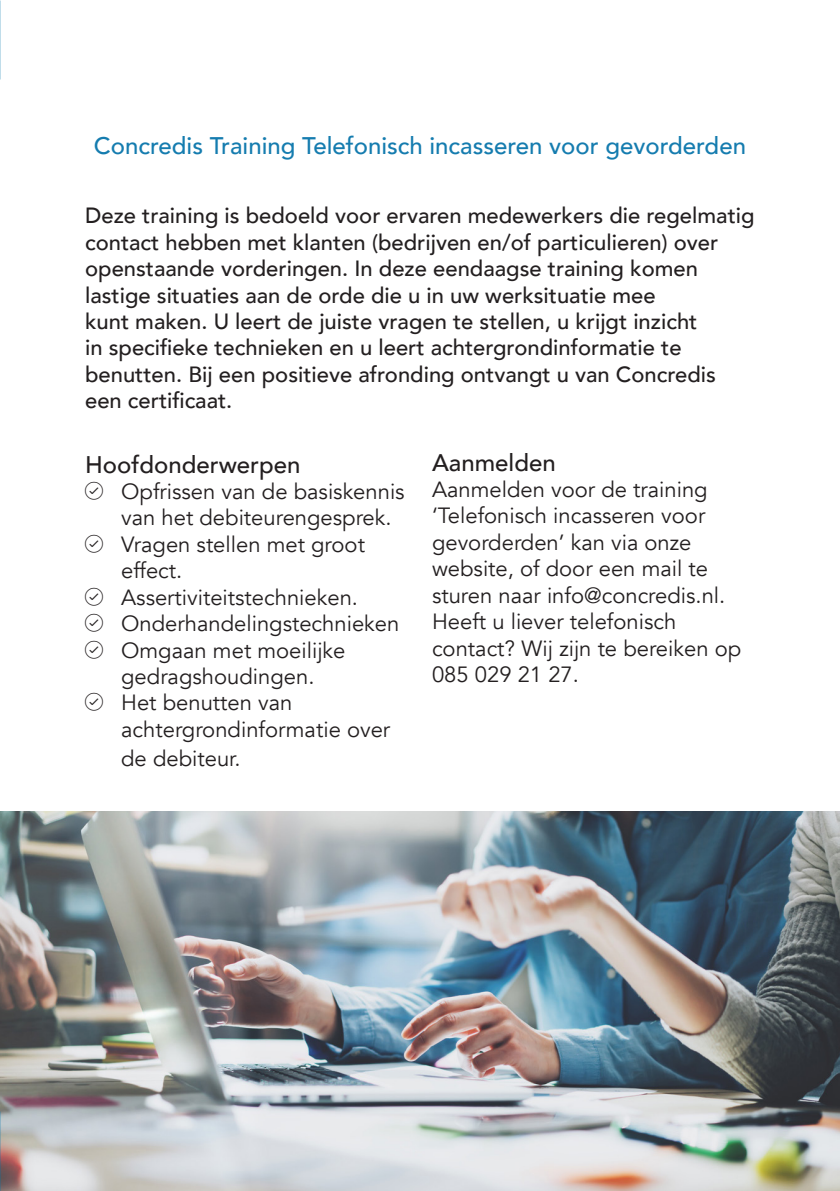
<style>
.page{position:relative;width:840px;height:1191px;background:#fff}
.page>*{position:absolute;margin:0;border:0;box-sizing:border-box;transform-origin:0 0}
.t1{font:500 24px "Avenir";color:#157caf}
.Tussenkop{font:500 24px "Avenir";color:#231f20}
.Tussenkop-2{font:22px/26.4px "Avenir";color:#231f20}
.t2{font:500 22px/26.4px "Avenir";color:#231f20}
</style>
<div class="page">
<svg style="left:0;top:0;width:1px;height:80px"></svg>
<img style="left:0;top:811px;width:839px;height:380px">
<p class="t1" style="left:94px;top:125px;width:653px">Concredis Training Telefonisch incasseren voor gevorderden</p>
<p class="t2" style="left:85px;top:201px;width:670px">Deze training is bedoeld voor ervaren medewerkers die regelmatig contact hebben met klanten (bedrijven en/of particulieren) over openstaande vorderingen. In deze eendaagse training komen lastige situaties aan de orde die u in uw werksituatie mee<br>kunt maken. U leert de juiste vragen te stellen, u krijgt inzicht<br>in specifieke technieken en u leert achtergrondinformatie te benutten. Bij een positieve afronding ontvangt u van Concredis een certificaat.</p>
<p class="Tussenkop" style="left:85px;top:443px;width:217px">Hoofdonderwerpen</p>
<p class="Tussenkop-2" style="left:121px;top:478px;width:285px">Opfrissen van de basiskennis van het debiteurengesprek.</p>
<p class="Tussenkop-2" style="left:121px;top:531px;width:245px">Vragen stellen met groot effect.</p>
<p class="Tussenkop-2" style="left:121px;top:584px;width:238px">Assertiviteitstechnieken.</p>
<p class="Tussenkop-2" style="left:121px;top:610px;width:279px">Onderhandelingstechnieken</p>
<p class="Tussenkop-2" style="left:121px;top:637px;width:226px">Omgaan met moeilijke gedragshoudingen.</p>
<p class="Tussenkop-2" style="left:121px;top:690px;width:270px">Het benutten van achtergrondinformatie over</p>
<p class="Tussenkop-2" style="left:121px;top:745px;width:121px">de debiteur.</p>
<p class="Tussenkop" style="left:432px;top:441px;width:125px">Aanmelden</p>
<p class="Tussenkop-2" style="left:432px;top:476px;width:295px">Aanmelden voor de training ‘Telefonisch incasseren voor gevorderden’ kan via onze website, of door een mail te sturen naar info@concredis.nl.</p>
<p class="Tussenkop-2" style="left:432px;top:608px;width:310px">Heeft u liever telefonisch contact? Wij zijn te bereiken op<br>085 029 21 27.</p>
</div>
